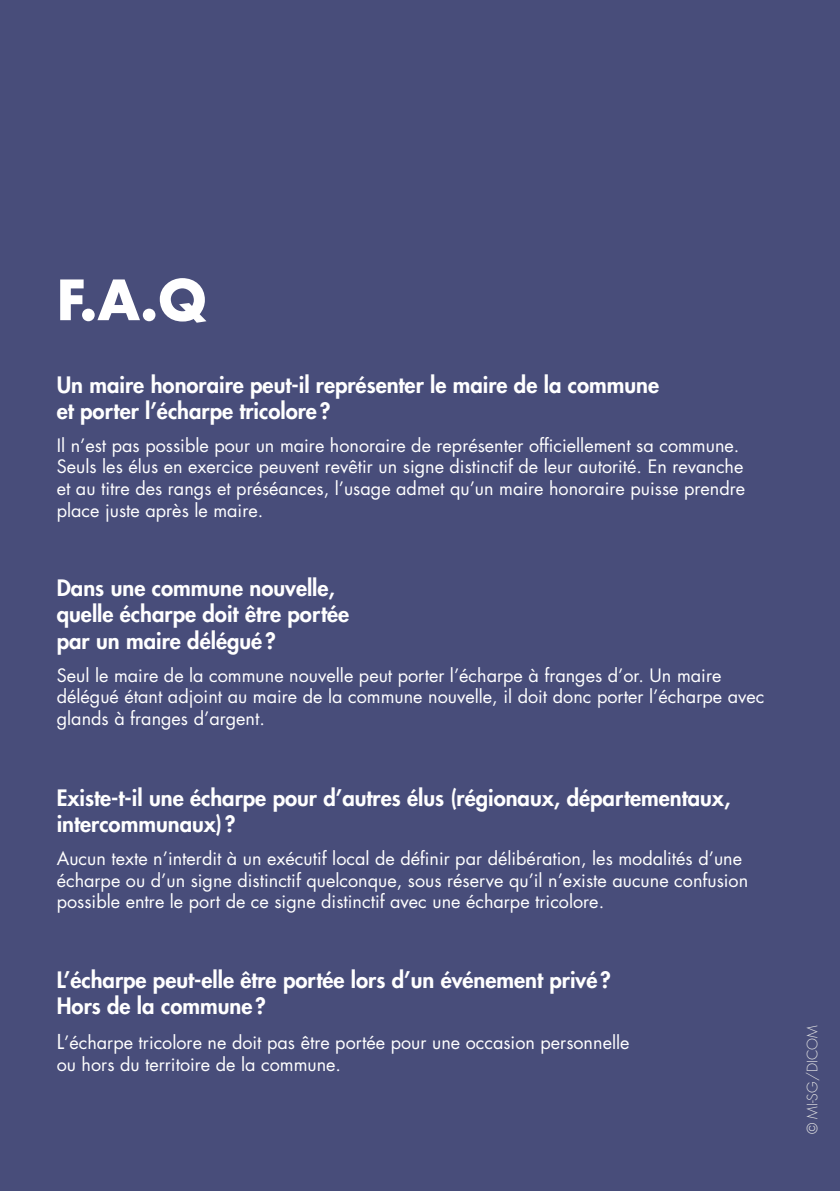
<style>
.page{position:relative;width:840px;height:1191px;background:#fff}
.page>*{position:absolute;margin:0;border:0;box-sizing:border-box;transform-origin:0 0}
.t1{font:700 54px "Futura Std";color:#fff}
.t2{font:800 22px/26.4px "Futura Std";color:#fff}
.t3{font:18px/21.6px "Futura Std";color:#fff}
.t4{font:300 14px "Futura Std";color:#e3e3e3}
.s1{font-size:20px}
</style>
<div class="page">
<div style="left:0;top:0;width:839px;height:1191px;background:#484d7a"></div>
<h1 class="t1" style="left:57px;top:264px;width:151px">F.A.Q</h1>
<p class="t2" style="left:57px;top:371px;width:603px">Un maire honoraire peut-il représenter le maire de la commune et porter l’écharpe tricolore?</p>
<p class="t3" style="left:57px;top:434px;width:689px">Il n’est pas possible pour un maire honoraire de représenter officiellement sa commune.<br>Seuls les élus en exercice peuvent revêtir un signe distinctif de leur autorité. En revanche et au titre des rangs et préséances, l’usage admet qu’un maire honoraire puisse prendre place juste après le maire.</p>
<p class="t2" style="left:57px;top:574px;width:294px">Dans une commune nouvelle, quelle écharpe doit être portée par un maire délégué?</p>
<p class="t3" style="left:57px;top:664px;width:708px">Seul le maire de la commune nouvelle peut porter l’écharpe à franges d’or. Un maire délégué étant adjoint au maire de la commune nouvelle, il doit donc porter l’écharpe avec glands à franges d’argent.</p>
<p class="t2" style="left:57px;top:784px;width:674px">Existe-t-il une écharpe pour d’autres élus (régionaux, départementaux, intercommunaux) ?</p>
<p class="t3" style="left:57px;top:848px;width:692px">Aucun texte n’interdit à un exécutif local de définir par délibération, les modalités d’une écharpe ou d’un signe distinctif quelconque, sous réserve qu’il n’existe aucune confusion possible entre le port de ce signe distinctif avec une écharpe tricolore.</p>
<p class="t2" style="left:57px;top:966px;width:555px">L’écharpe peut-elle être portée lors d’un événement privé?<br>Hors de la commune?</p>
<p class="t3" style="left:57px;top:1032px;width:574px"><span class="s1">L</span>’écharpe tricolore ne doit pas être portée pour une occasion personnelle ou hors du territoire de la commune.</p>
<p class="t4" style="left:803px;top:1134px;width:110px;rotate:-90deg">© MI-SG/DICOM</p>
</div>
